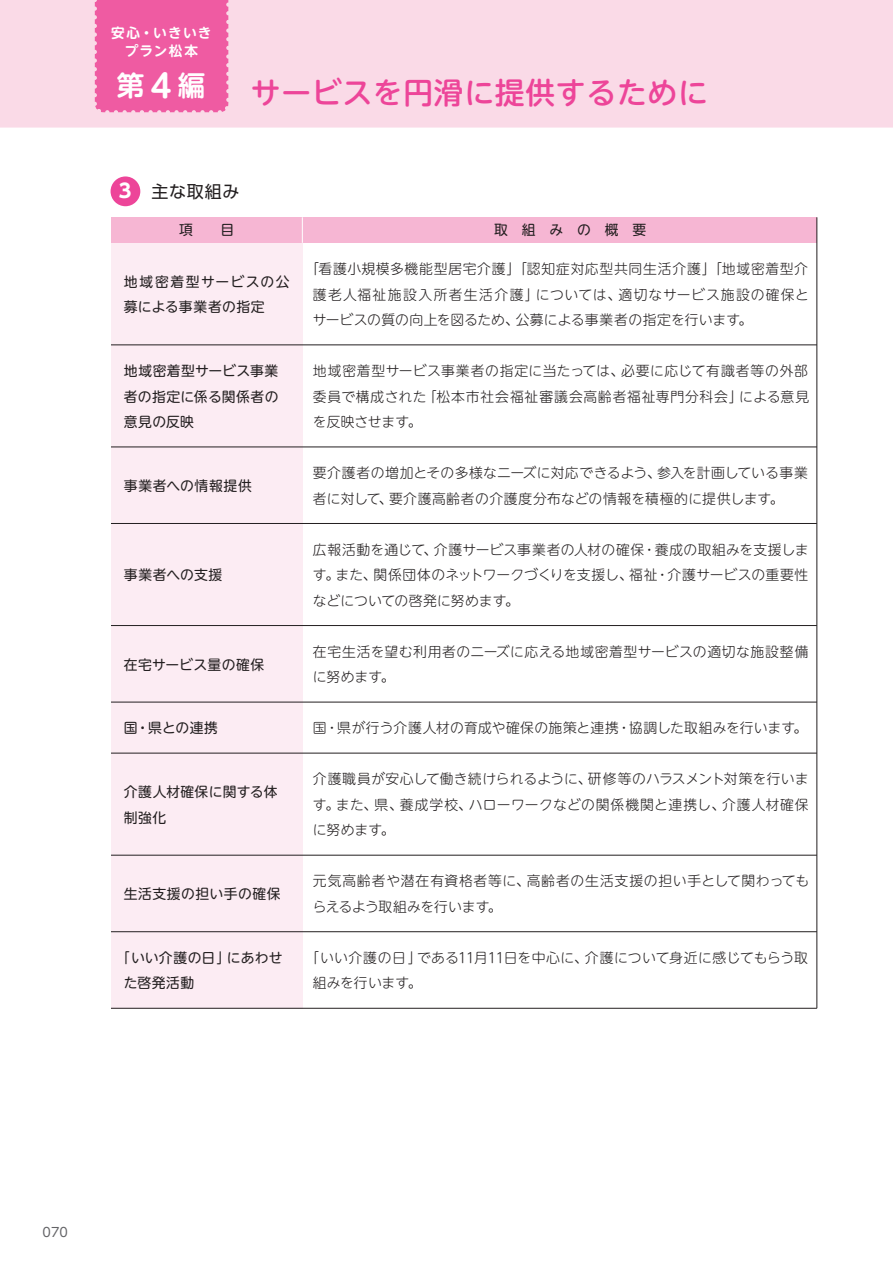
<style>
.page{position:relative;width:893px;height:1263px;background:#fadae7}
.page>*{position:absolute;margin:0;border:0;box-sizing:border-box;transform-origin:0 0}
.t1{font:500 29.7px "UD Shin M Go Pro";letter-spacing:.025em;color:#ed4599}
.t2{font:700 27.6px "UD Shin M Go Pro De";color:#fff}
.t3{font:16.95px "UD Shin Go Pro";letter-spacing:.045em;color:#231f20}
.t4{font:300 13.8px/25.5px "UD Shin M Go Pro";letter-spacing:.025em;color:#231f20;text-align:justify}
.t5{font:13.8px/25.5px "UD Shin M Go Pro";letter-spacing:.03em;color:#231f20}
.t6{font:300 13.8px/25.5px "UD Shin M Go Pro";letter-spacing:.005em;color:#231f20}
.t7{font:13.8px/25.5px "UD Shin M Go Pro";letter-spacing:.055em;color:#231f20}
.t8{font:700 13.65px/18px "UD Shin M Go Pro De";letter-spacing:.1em;color:#fff;text-align:center}
.t9{font:12.75px "UD Shin Go Pro";color:#636366}
.s1{font-size:31.95px}
.s2{font-weight:700;font-size:19.2px;color:#fff}
</style>
<div class="page">
<div style="left:0;top:128px;width:893px;height:1135px;background:#fff"></div>
<div style="left:94px;top:0;width:135px;height:113px;background:#ef5ba2"></div>
<div style="left:111px;top:217px;width:706px;height:26px;background:#f6b6d3"></div>
<div style="left:111px;top:243px;width:191px;height:765px;background:#fcecf3"></div>
<svg style="left:302px;top:217px;width:1px;height:26px"></svg>
<hr style="left:111px;top:345px;width:706px;height:1px;background:#231f20">
<hr style="left:111px;top:447px;width:706px;height:1px;background:#231f20">
<hr style="left:111px;top:523px;width:706px;height:1px;background:#231f20">
<hr style="left:111px;top:625px;width:706px;height:1px;background:#231f20">
<hr style="left:111px;top:702px;width:706px;height:1px;background:#231f20">
<hr style="left:111px;top:753px;width:706px;height:1px;background:#231f20">
<hr style="left:111px;top:855px;width:706px;height:1px;background:#231f20">
<hr style="left:111px;top:931px;width:706px;height:1px;background:#231f20">
<hr style="left:111px;top:1008px;width:706px;height:1px;background:#231f20">
<hr style="left:817px;top:217px;width:1px;height:791px;background:#231f20">
<div style="left:111px;top:176px;width:29px;height:30px;background:#ed4599;border-radius:50%"></div>
<p class="t8" style="left:111px;top:23px;width:102px">安心・いきいきプラン松本</p>
<h2 class="t2" style="left:117px;top:63px;width:90px">第<span class="s1">４</span>編</h2>
<h1 class="t1" style="left:251px;top:69px;width:458px">サービスを円滑に提供するために</h1>
<p class="t3" style="left:119px;top:177px;width:122px"><span class="s2">3</span> 主な取組み</p>
<p class="t5" style="left:179px;top:217px;width:57px">項　　目</p>
<p class="t5" style="left:494px;top:217px;width:154px">取　組　み　の　概　要</p>
<p class="t4" style="left:313px;top:255px;width:497px;text-indent:-8px">「看護小規模多機能型居宅介護」「認知症対応型共同生活介護」「地域密着型介護老人福祉施設入所者生活介護」については、適切なサービス施設の確保とサービスの質の向上を図るため、公募による事業者の指定を行います。</p>
<p class="t7" style="left:124px;top:268px;width:167px">地域密着型サービスの公募による事業者の指定</p>
<p class="t5" style="left:124px;top:357px;width:156px;text-align:justify">地域密着型サービス事業者の指定に係る関係者の意見の反映</p>
<p class="t5" style="left:124px;top:472px;width:130px">事業者への情報提供</p>
<p class="t5" style="left:124px;top:561px;width:100px">事業者への支援</p>
<p class="t5" style="left:124px;top:651px;width:142px">在宅サービス量の確保</p>
<p class="t4" style="left:313px;top:357px;width:498px">地域密着型サービス事業者の指定に当たっては、必要に応じて有識者等の外部委員で構成された「松本市社会福祉審議会高齢者福祉専門分科会」による意見を反映させます。</p>
<p class="t4" style="left:313px;top:459px;width:496px">要介護者の増加とその多様なニーズに対応できるよう、参入を計画している事業者に対して、要介護高齢者の介護度分布などの情報を積極的に提供します。</p>
<p class="t4" style="left:313px;top:536px;width:497px">広報活動を通じて、介護サービス事業者の人材の確保・養成の取組みを支援します。また、関係団体のネットワークづくりを支援し、福祉・介護サービスの重要性などについての啓発に努めます。</p>
<p class="t4" style="left:313px;top:638px;width:497px">在宅生活を望む利用者のニーズに応える地域密着型サービスの適切な施設整備に努めます。</p>
<p class="t5" style="left:124px;top:715px;width:96px">国・県との連携</p>
<p class="t4" style="left:313px;top:714px;width:496px">国・県が行う介護人材の育成や確保の施策と連携・協調した取組みを行います。</p>
<p class="t5" style="left:124px;top:778px;width:155px">介護人材確保に関する体制強化</p>
<p class="t5" style="left:124px;top:880px;width:158px">生活支援の担い手の確保</p>
<p class="t5" style="left:124px;top:944px;width:160px;text-indent:-8px">「いい介護の日」にあわせた啓発活動</p>
<p class="t4" style="left:313px;top:765px;width:497px">介護職員が安心して働き続けられるように、研修等のハラスメント対策を行います。また、県、養成学校、ハローワークなどの関係機関と連携し、介護人材確保に努めます。</p>
<p class="t4" style="left:313px;top:868px;width:498px">元気高齢者や潜在有資格者等に、高齢者の生活支援の担い手として関わってもらえるよう取組みを行います。</p>
<p class="t6" style="left:313px;top:944px;width:497px;text-indent:-8px">「いい介護の日」である11月11日を中心に、介護について身近に感じてもらう取組みを行います。</p>
<p class="t9" style="left:43px;top:1222px;width:27px">070</p>
</div>
